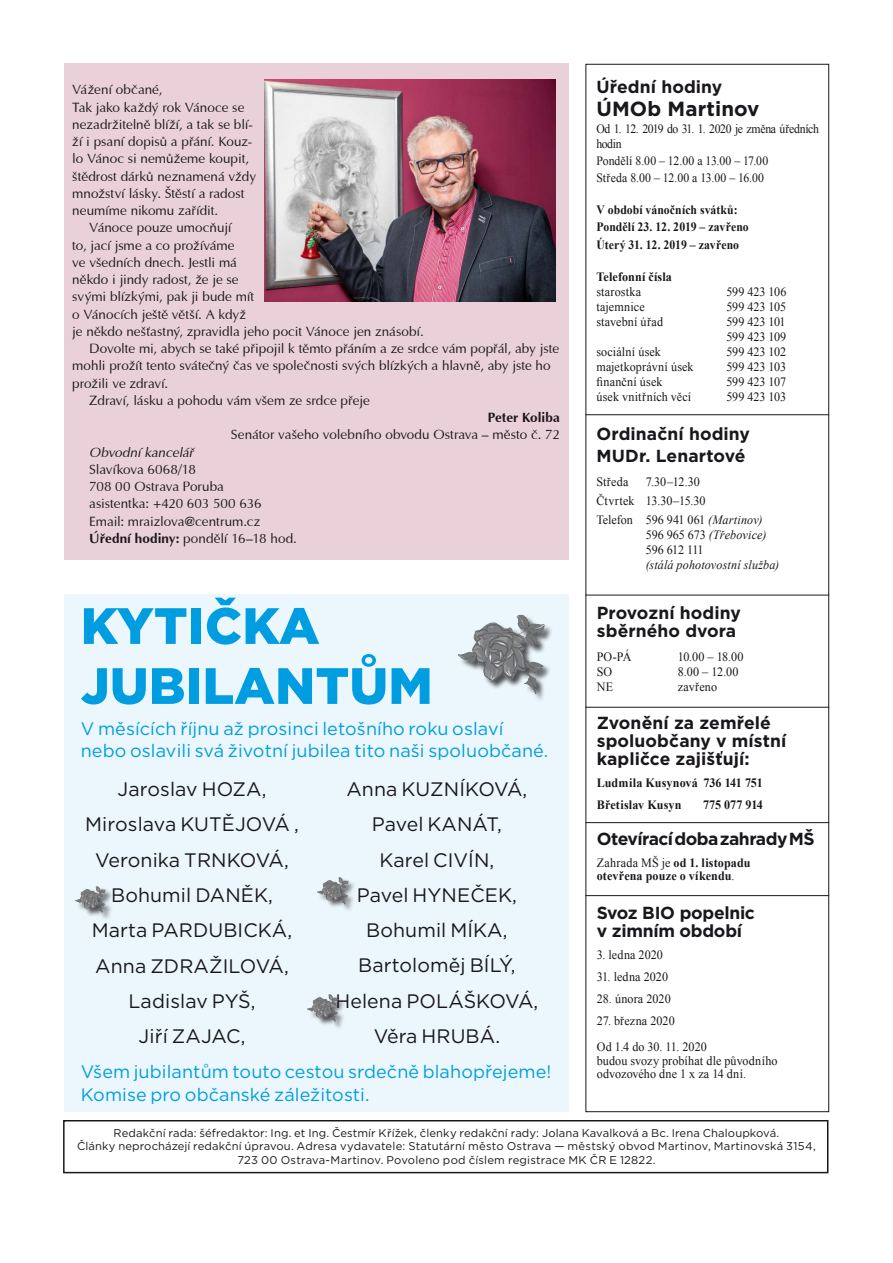
<style>
.page{position:relative;width:893px;height:1263px;background:#fff}
.page>*{position:absolute;margin:0;border:0;box-sizing:border-box;transform-origin:0 0}
.t1{font:900 51px/60px "Gotham";letter-spacing:.005em;color:#009ee0}
.t2{font:700 20.4px "Gotham";letter-spacing:.01em;color:#1a171c}
.t3{font:19.5px/35.2px "Gotham";letter-spacing:.005em;color:#1a171c;text-align:center}
.t4{font:18px/22.5px "Gotham";letter-spacing:.005em;color:#009ee0}
.t5{font:700 17.4px/18px "Gotham";letter-spacing:.005em;color:#1a171c}
.t6{font:700 17.4px/18px "Gotham";letter-spacing:-.015em;color:#1a171c}
.t7{font:700 17.4px "Gotham";letter-spacing:-.03em;color:#1a171c}
.t8{font:13.5px/17.2px "Ottawa";letter-spacing:-.005em;color:#1a171c}
.t9{font:italic 13.5px "Ottawa";letter-spacing:-.005em;color:#1a171c}
.t10{font:700 13.5px "Ottawa";letter-spacing:.005em;color:#1a171c}
.t11{font:12.75px/19.2px "Times New Roman";letter-spacing:.005em;color:#1a171c;scale:.95 1}
.t12{font:700 12.75px/22px "Times New Roman";letter-spacing:.01em;color:#1a171c;scale:.95 1}
.t13{font:700 12.75px/17.1px "Times New Roman";letter-spacing:.01em;color:#1a171c;scale:.92 1}
.t14{font:12.75px/17.1px "Times New Roman";letter-spacing:.005em;color:#1a171c;scale:.92 1}
.t15{font:12.75px/15px "Times New Roman";letter-spacing:-.03em;color:#1a171c;scale:.92 1}
.t16{font:12.75px/15px "Times New Roman";letter-spacing:-.035em;color:#1a171c;scale:.95 1}
.t17{font:italic 12.75px "Times New Roman";letter-spacing:.01em;color:#1a171c;scale:.95 1}
.t18{font:12.75px/15px "Times New Roman";letter-spacing:-.015em;color:#1a171c;scale:.95 1}
.t19{font:11.25px/13.5px "Gotham";letter-spacing:.01em;color:#1a171c;text-align:center}
.s1{font-weight:700}
.s2{font-style:italic}
.s3{font-weight:400}
</style>
<div class="page">
<div style="left:64px;top:595px;width:504px;height:517px;background:#ebf7fc"></div>
<div style="left:63px;top:1120px;width:765px;height:53px;background:#fff;border:2px solid #1a171c"></div>
<div style="left:585px;top:64px;width:244px;height:1048px;border:1px solid #1a171c"></div>
<hr style="left:585px;top:414px;width:244px;height:1px;background:#1a171c">
<hr style="left:585px;top:595px;width:244px;height:1px;background:#1a171c">
<hr style="left:585px;top:707px;width:244px;height:1px;background:#1a171c">
<hr style="left:585px;top:822px;width:244px;height:1px;background:#1a171c">
<hr style="left:585px;top:895px;width:244px;height:1px;background:#1a171c">
<div style="left:76px;top:886px;width:45px;height:43px;background:#1a171c;opacity:.75"></div>
<img style="left:75px;top:886px;width:31px;height:28px">
<div style="left:308px;top:995px;width:45px;height:43px;background:#1a171c;opacity:.75"></div>
<img style="left:308px;top:995px;width:30px;height:28px">
<img style="left:459px;top:615px;width:86px;height:80px">
<div style="left:318px;top:877px;width:45px;height:43px;background:#1a171c;opacity:.75"></div>
<img style="left:317px;top:877px;width:31px;height:28px">
<div style="left:64px;top:64px;width:504px;height:496px;background:#e9d0d9"></div>
<img style="left:265px;top:80px;width:290px;height:221px">
<p class="t8" style="left:72px;top:81px;width:92px">Vážení občané,</p>
<p class="t8" style="left:72px;top:98px;width:174px">Tak jako každý rok Vánoce se</p>
<p class="t8" style="left:72px;top:116px;width:182px">nezadržitelně blíží, a tak se blí-</p>
<p class="t8" style="left:72px;top:133px;width:181px">ží i psaní dopisů a přání. Kouz-</p>
<p class="t8" style="left:72px;top:150px;width:178px">lo Vánoc si nemůžeme koupit,</p>
<p class="t8" style="left:72px;top:167px;width:185px">štědrost dárků neznamená vždy</p>
<p class="t8" style="left:72px;top:185px;width:174px">množství lásky. Štěstí a radost</p>
<p class="t8" style="left:72px;top:202px;width:148px">neumíme nikomu zařídit.</p>
<p class="t8" style="left:89px;top:219px;width:144px">Vánoce pouze umocňují</p>
<p class="t8" style="left:72px;top:236px;width:164px">to, jací jsme a co prožíváme</p>
<p class="t8" style="left:72px;top:254px;width:166px">ve všedních dnech. Jestli má</p>
<p class="t8" style="left:72px;top:271px;width:168px">někdo i jindy radost, že je se</p>
<p class="t8" style="left:72px;top:288px;width:184px">svými blízkými, pak ji bude mít</p>
<p class="t8" style="left:72px;top:305px;width:175px">o Vánocích ještě větší. A když</p>
<p class="t8" style="left:72px;top:323px;width:353px">je někdo nešťastný, zpravidla jeho pocit Vánoce jen znásobí.</p>
<p class="t8" style="left:89px;top:340px;width:471px">Dovolte mi, abych se také připojil k těmto přáním a ze srdce vám popřál, aby jste</p>
<p class="t8" style="left:72px;top:357px;width:480px">mohli prožít tento svátečný čas ve společnosti svých blízkých a hlavně, aby jste ho</p>
<p class="t8" style="left:72px;top:374px;width:98px">prožili ve zdraví.</p>
<p class="t8" style="left:89px;top:392px;width:282px">Zdraví, lásku a pohodu vám všem ze srdce přeje</p>
<p class="t10" style="left:488px;top:409px;width:74px">Peter Koliba</p>
<p class="t8" style="left:231px;top:426px;width:330px">Senátor vašeho volebního obvodu Ostrava – město č. 72</p>
<p class="t9" style="left:89px;top:444px;width:106px">Obvodní kancelář</p>
<p class="t8" style="left:89px;top:461px;width:209px">Slavíkova 6068/18<br>708 00 Ostrava Poruba<br>asistentka: +420 603 500 636<br>Email: mraizlova@centrum.cz<br><span class="s1">Úřední hodiny:</span> pondělí 16–18 hod.</p>
<h1 class="t1" style="left:81px;top:595px;width:353px">KYTIČKA<br>JUBILANTŮM</h1>
<h3 class="t4" style="left:81px;top:717px;width:469px">V měsících říjnu až prosinci letošního roku oslaví nebo oslavili svá životní jubilea tito naši spoluobčané.</h3>
<h3 class="t3" style="left:85px;top:771px;width:215px">Jaroslav HOZA,<br>Miroslava KUTĚJOVÁ ,<br>Veronika TRNKOVÁ,<br>Bohumil DANĚK,<br>Marta PARDUBICKÁ,<br>Anna ZDRAŽILOVÁ,<br>Ladislav PYŠ,<br>Jiří ZAJAC,</h3>
<h3 class="t3" style="left:335px;top:771px;width:204px">Anna KUZNÍKOVÁ,<br>Pavel KANÁT,<br>Karel CIVÍN,<br>Pavel HYNEČEK,<br>Bohumil MÍKA,<br>Bartoloměj BÍLÝ,<br>Helena POLÁŠKOVÁ,<br>Věra HRUBÁ.</h3>
<h3 class="t4" style="left:81px;top:1060px;width:472px">Všem jubilantům touto cestou srdečně blahopřejeme!<br>Komise pro občanské záležitosti.</h3>
<p class="t5" style="left:596px;top:78px;width:127px">Úřední hodiny</p>
<h2 class="t2" style="left:596px;top:95px;width:165px">ÚMOb Martinov</h2>
<p class="t15" style="left:596px;top:121px;width:243px">Od 1. 12. 2019 do 31. 1. 2020 je změna úředních hodin</p>
<p class="t14" style="left:596px;top:152px;width:188px">Pondělí 8.00 – 12.00 a 13.00 – 17.00<br>Středa 8.00 – 12.00 a 13.00 – 16.00</p>
<p class="t13" style="left:596px;top:201px;width:167px">V období vánočních svátků:<br>Pondělí 23. 12. 2019 – zavřeno<br>Úterý 31. 12. 2019 – zavřeno</p>
<p class="t12" style="left:596px;top:265px;width:81px">Telefonní čísla</p>
<p class="t11" style="left:596px;top:281px;width:49px">starostka</p>
<p class="t11" style="left:726px;top:281px;width:65px">599 423 106</p>
<p class="t11" style="left:596px;top:296px;width:52px">tajemnice</p>
<p class="t11" style="left:726px;top:296px;width:64px">599 423 105</p>
<p class="t11" style="left:596px;top:311px;width:72px">stavební úřad</p>
<p class="t18" style="left:726px;top:314px;width:65px">599 423 101<br>599 423 109</p>
<p class="t11" style="left:596px;top:341px;width:70px">sociální úsek</p>
<p class="t11" style="left:726px;top:341px;width:64px">599 423 102</p>
<p class="t11" style="left:596px;top:356px;width:104px">majetkoprávní úsek</p>
<p class="t11" style="left:726px;top:356px;width:64px">599 423 103</p>
<p class="t11" style="left:596px;top:371px;width:71px">finanční úsek</p>
<p class="t11" style="left:726px;top:371px;width:64px">599 423 107</p>
<p class="t11" style="left:596px;top:386px;width:101px">úsek vnitřních věcí</p>
<p class="t11" style="left:726px;top:386px;width:64px">599 423 103</p>
<p class="t5" style="left:596px;top:422px;width:155px;line-height:22.5px">Ordinační hodiny<br>MUDr. Lenartové</p>
<p class="t11" style="left:596px;top:472px;width:35px">Středa</p>
<p class="t11" style="left:596px;top:472px;width:176px;text-indent:50px">7.30–12.30<br>Čtvrtek 13.30–15.30<br>Telefon 596 941 061 <span class="s2">(Martinov)</span></p>
<p class="t16" style="left:646px;top:527px;width:128px">596 965 673 <span class="s2">(Třebovice)<br></span>596 612 111</p>
<p class="t17" style="left:646px;top:556px;width:142px">(stálá pohotovostní služba)</p>
<p class="t5" style="left:597px;top:604px;width:146px">Provozní hodiny sběrného dvora</p>
<p class="t11" style="left:597px;top:646px;width:38px">PO-PÁ</p>
<p class="t11" style="left:678px;top:646px;width:71px">10.00 – 18.00</p>
<p class="t11" style="left:597px;top:661px;width:18px">SO</p>
<p class="t11" style="left:678px;top:661px;width:66px">8.00 – 12.00</p>
<p class="t11" style="left:597px;top:676px;width:19px">NE</p>
<p class="t11" style="left:678px;top:676px;width:43px">zavřeno</p>
<p class="t5" style="left:597px;top:714px;width:191px">Zvonění za zemřelé spoluobčany v místní kapličce zajišťují:</p>
<p class="t12" style="left:597px;top:772px;width:176px">Ludmila Kusynová 736 141 751<br>Břetislav Kusyn</p>
<p class="t12" style="left:703px;top:794px;width:65px">775 077 914</p>
<p class="t7" style="left:597px;top:827px;width:219px">Otevírací doba zahrady MŠ</p>
<p class="t12" style="left:597px;top:855px;width:163px;line-height:13.5px"><span class="s3">Zahrada MŠ je</span> od 1. listopadu otevřena pouze o víkendu<span class="s3">.</span></p>
<p class="t6" style="left:597px;top:904px;width:160px">Svoz BIO popelnic v zimním období</p>
<p class="t11" style="left:597px;top:945px;width:71px">3. ledna 2020</p>
<p class="t11" style="left:597px;top:967px;width:77px">31. ledna 2020</p>
<p class="t11" style="left:597px;top:989px;width:79px">28. února 2020</p>
<p class="t11" style="left:597px;top:1007px;width:117px;line-height:26.2px">27. března 2020<br>Od 1.4 do 30. 11. 2020</p>
<p class="t11" style="left:597px;top:1054px;width:192px;line-height:13.5px">budou svozy probíhat dle původního odvozového dne 1 x za 14 dní.</p>
<p class="t19" style="left:77px;top:1126px;width:740px">Redakční rada: šéfredaktor: Ing. et Ing. Čestmír Křížek, členky redakční rady: Jolana Kavalková a Bc. Irena Chaloupková.<br>Články neprocházejí redakční úpravou. Adresa vydavatele: Statutární město Ostrava — městský obvod Martinov, Martinovská 3154,<br>723 00 Ostrava‑Martinov. Povoleno pod číslem registrace MK ČR E 12822.</p>
</div>
